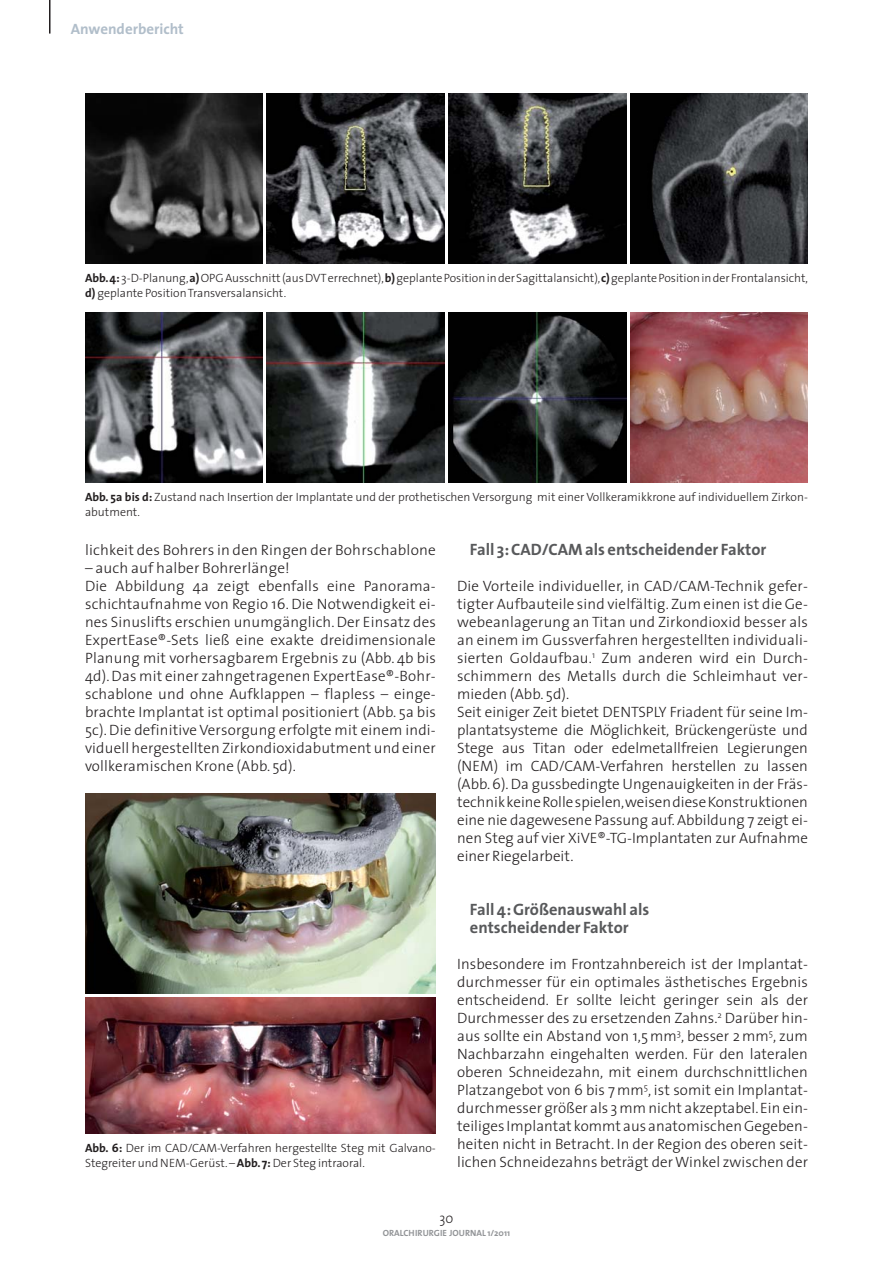
<style>
.page{position:relative;width:893px;height:1263px;background:#fff}
.page>*{position:absolute;margin:0;border:0;box-sizing:border-box;transform-origin:0 0}
.t1{font:700 16.5px/18px "The Sans";color:#58595b}
.t2{font:300 15px/18px "The Sans";letter-spacing:.01em;color:#231f20}
.t3{font:700 15px "The Sans";color:#b1beca}
.t4{font:300 14.25px "The Sans";color:#231f20;scale:.9 1}
.t5{font:300 12px/15px "The Sans";color:#231f20}
.t6{font:700 9px "The Sans";color:#939598}
.s1{font-weight:700}
</style>
<div class="page">
<hr style="left:49px;top:0;width:2px;height:34px;background:#231f20">
<img style="left:85px;top:94px;width:178px;height:170px">
<img style="left:267px;top:94px;width:177px;height:170px">
<img style="left:449px;top:94px;width:177px;height:170px">
<img style="left:630px;top:94px;width:178px;height:170px">
<img style="left:85px;top:313px;width:178px;height:170px">
<img style="left:267px;top:313px;width:177px;height:170px">
<img style="left:449px;top:313px;width:177px;height:170px">
<img style="left:630px;top:313px;width:178px;height:170px">
<img style="left:85px;top:793px;width:351px;height:200px">
<img style="left:85px;top:998px;width:351px;height:136px">
<p class="t3" style="left:71px;top:21px;width:115px">Anwenderbericht</p>
<p class="t5" style="left:85px;top:271px;width:724px"><span class="s1">Abb. 4:</span>3-D-Planung, <span class="s1">a)</span> OPG Ausschnitt (aus DVT errechnet), <span class="s1">b)</span> geplante Position in der Sagittalansicht), <span class="s1">c)</span> geplante Position in der Frontalansicht, <span class="s1">d)</span> geplante Position Transversalansicht.</p>
<p class="t5" style="left:85px;top:490px;width:724px"><span class="s1">Abb. 5a bis d:</span> Zustand nach Insertion der Implantate und der prothetischen Versorgung mit einer Vollkeramikkrone auf individuellem Zirkon - abutment.</p>
<p class="t2" style="left:85px;top:542px;width:352px">lichkeit des Bohrers in den Ringen der Bohrschablone</p>
<p class="t2" style="left:85px;top:560px;width:352px">– auch auf halber Bohrerlänge!<br>Die Abbildung 4a zeigt ebenfalls eine Panorama&shy;schichtaufnahme von Regio 16. Die Notwendigkeit ei&shy;nes Sinuslifts erschien unumgänglich. Der Einsatz des ExpertEase®-Sets ließ eine exakte dreidimensionale Planung mit vorhersagbarem Ergebnis zu (Abb. 4b bis 4d). Das mit einer zahngetragenen ExpertEase®-Bohr&shy;schablone und ohne Aufklappen – flapless – einge&shy;brachte Implantat ist optimal positioniert (Abb. 5a bis 5c). Die definitive Versorgung erfolgte mit einem indi&shy;viduell hergestellten Zirkondioxidabutment und einer vollkeramischen Krone (Abb. 5d).</p>
<p class="t5" style="left:85px;top:1141px;width:352px"><span class="s1">Abb. 6:</span> Der im CAD/CAM-Verfahren hergestellte Steg mit Galvano-<br>Stegreiter und NEM-Gerüst. –<span class="s1">Abb. 7:</span>Der Steg intraoral.</p>
<p class="t1" style="left:470px;top:540px;width:298px">Fall 3: CAD/CAM als entscheidender Faktor</p>
<p class="t2" style="left:457px;top:578px;width:352px">Die Vorteile individueller, in CAD/CAM-Technik gefer&shy;tigter Aufbauteile sind vielfältig. Zum einen ist die Ge&shy;webeanlagerung an Titan und Zirkondioxid besser als an einem im Gussverfahren hergestellten individuali&shy;sierten Goldaufbau.<sup>1</sup> Zum anderen wird ein Durch&shy;schimmern des Metalls durch die Schleimhaut ver&shy;mieden (Abb. 5d).<br>Seit einiger Zeit bietet DENTSPLY Friadent für seine Im&shy;plantatsysteme die Möglichkeit, Brückengerüste und Stege aus Titan oder edelmetallfreien Legierungen (NEM) im CAD/CAM-Verfahren herstellen zu lassen (Abb. 6). Da gussbedingte Ungenauigkeiten in der Fräs&shy;technik keine Rolle spielen, weisen diese Konstruktionen eine nie dagewesene Passung auf. Abbildung 7 zeigt ei&shy;nen Steg auf vier XiVE®-TG-Implantaten zur Aufnahme einer Riegelarbeit.</p>
<p class="t1" style="left:470px;top:900px;width:181px">Fall 4: Größenauswahl als entscheidender Faktor</p>
<p class="t2" style="left:457px;top:956px;width:352px;text-align:justify">Insbesondere im Frontzahnbereich ist der Implantat&shy;durchmesser für ein optimales ästhetisches Ergebnis entscheidend. Er sollte leicht geringer sein als der Durchmesser des zu ersetzenden Zahns.<sup>2</sup> Darüber hin&shy;aus sollte ein Abstand von 1,5 mm<sup>3</sup>, besser 2 mm<sup>5</sup>, zum Nachbarzahn eingehalten werden. Für den lateralen oberen Schneidezahn, mit einem durchschnittlichen Platzangebot von 6 bis 7 mm<sup>5</sup>, ist somit ein Implantat&shy;durchmesser größer als 3 mm nicht akzeptabel. Ein ein&shy;teiliges Implantat kommt aus anatomischen Gegeben&shy;heiten nicht in Betracht. In der Region des oberen seit&shy;lichen Schneidezahns beträgt der Winkel zwischen der</p>
<p class="t4" style="left:440px;top:1212px;width:17px">30</p>
<p class="t6" style="left:383px;top:1228px;width:129px">ORALCHIRURGIE JOURNAL 1/2011</p>
</div>
